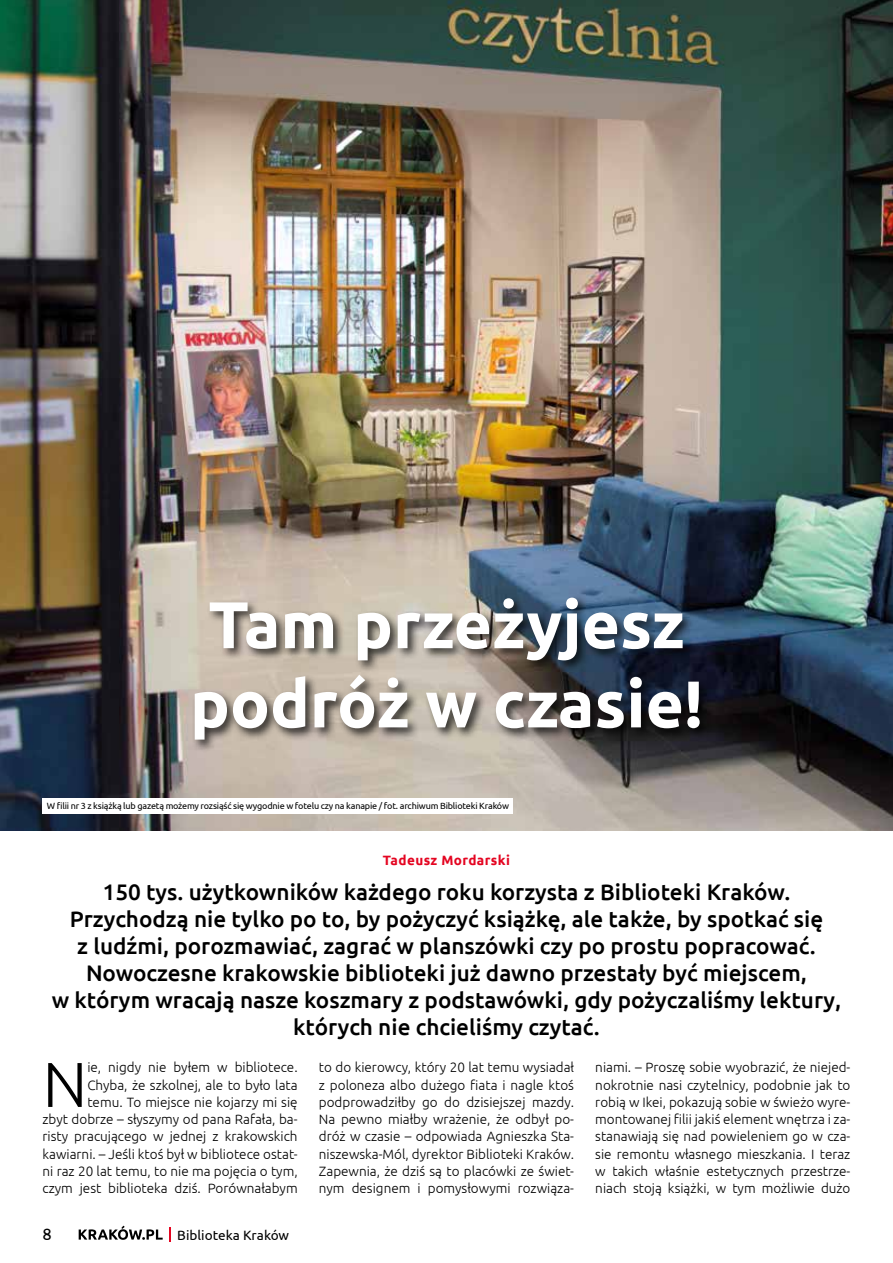
<style>
.page{position:relative;width:893px;height:1263px;background:#fff}
.page>*{position:absolute;margin:0;border:0;box-sizing:border-box;transform-origin:0 0}
.t1{font:700 66px/79.2px "Ubuntu";color:#fff}
.t2{font:300 63.3px "Ubuntu";color:#000}
.t3{font:500 22.5px/27px "Ubuntu";color:#000;text-align:center}
.t4{font:16.5px "Ubuntu";color:#000}
.t5{font:300 13.5px/17.2px "Ubuntu";color:#000;text-align:justify}
.t6{font:13.5px "Ubuntu";color:#000}
.t7{font:700 13.5px "Ubuntu";letter-spacing:.03em;color:#e40521}
.t8{font:9px "Ubuntu";letter-spacing:-.02em;color:#000}
</style>
<div class="page">
<svg style="left:79px;top:1225px;width:84px;height:15px"></svg>
<svg style="left:170px;top:1227px;width:1px;height:14px"></svg>
<img style="left:0;top:0;width:893px;height:831px">
<div style="left:191px;top:594px;width:520px;height:159px;background:#000;opacity:.75"></div>
<div style="left:43px;top:798px;width:470px;height:16px;background:#fff"></div>
<h1 class="t1" style="left:190px;top:584px;width:514px">Tam przeżyjesz podróż w czasie!</h1>
<p class="t8" style="left:47px;top:801px;width:464px">W filii nr 3 z książką lub gazetą możemy rozsiąść się wygodnie w fotelu czy na kanapie / fot. archiwum Biblioteki Kraków</p>
<p class="t7" style="left:383px;top:852px;width:129px">Tadeusz Mordarski</p>
<p class="t3" style="left:52px;top:877px;width:791px">150 tys. użytkowników każdego roku korzysta z Biblioteki Kraków.<br>Przychodzą nie tylko po to, by pożyczyć książkę, ale także, by spotkać się<br>z ludźmi, porozmawiać, zagrać w planszówki czy po prostu popracować.<br>Nowoczesne krakowskie biblioteki już dawno przestały być miejscem,<br>w którym wracają nasze koszmary z podstawówki, gdy pożyczaliśmy lektury, których nie chcieliśmy czytać.</p>
<p class="t5" style="left:319px;top:1059px;width:257px">to do kierowcy, który 20 lat temu wysiadał z poloneza albo dużego fiata i nagle ktoś podprowadziłby go do dzisiejszej mazdy.<br>Na pewno miałby wrażenie, że odbył po&shy;dróż w czasie – odpowiada Agnieszka Sta&shy;niszewska-Mól, dyrektor Biblioteki Kraków.<br>Zapewnia, że dziś są to placówki ze świet&shy;nym designem i pomysłowymi rozwiąza-</p>
<p class="t5" style="left:43px;top:1059px;width:257px;text-align:right">ie, nigdy nie byłem w bibliotece.<br>Chyba, że szkolnej, ale to było lata<br>temu. To miejsce nie kojarzy mi się<br>zbyt dobrze – słyszymy od pana Rafała, ba&shy;risty pracującego w jednej z krakowskich kawiarni. – Jeśli ktoś był w bibliotece ostat&shy;ni raz 20 lat temu, to nie ma pojęcia o tym, czym jest biblioteka dziś. Porównałabym</p>
<p class="t5" style="left:595px;top:1059px;width:257px">niami. – Proszę sobie wyobrazić, że niejed&shy;nokrotnie nasi czytelnicy, podobnie jak to robią w Ikei, pokazują sobie w świeżo wyre&shy;montowanej filii jakiś element wnętrza i za&shy;stanawiają się nad powieleniem go w cza&shy;sie remontu własnego mieszkania. I teraz w takich właśnie estetycznych przestrze&shy;niach stoją książki, w tym możliwie dużo</p>
<h2 class="t2" style="left:43px;top:1046px;width:46px">N</h2>
<p class="t4" style="left:43px;top:1224px;width:11px">8</p>
<p class="t6" style="left:177px;top:1227px;width:113px">Biblioteka Kraków</p>
</div>
